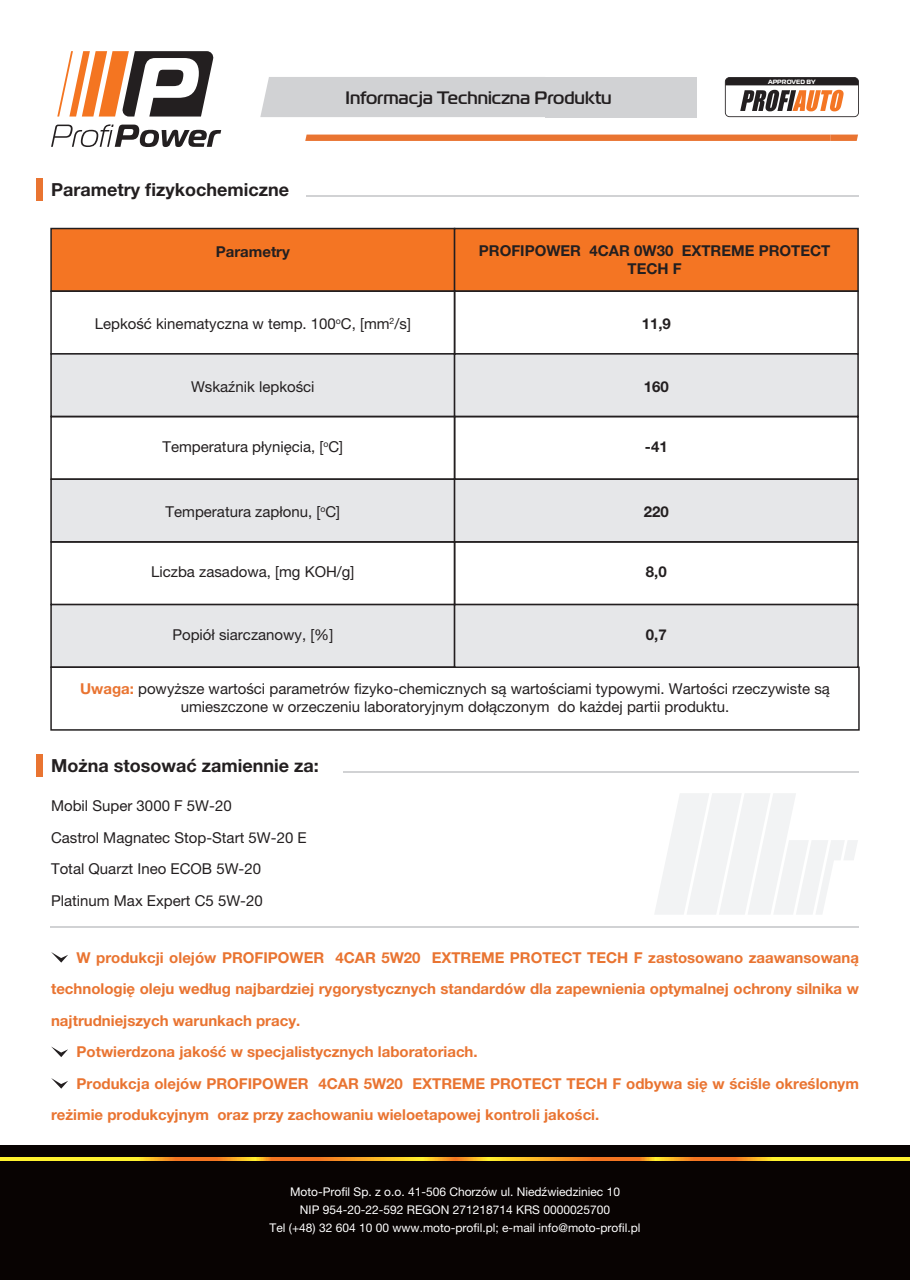
<style>
.page{position:relative;width:910px;height:1280px;background:#fff}
.page>*{position:absolute;margin:0;border:0;box-sizing:border-box;transform-origin:0 0}
.t1{font:700 18px "Helvetica Neue LT Pro";color:#231f20}
.t2{font:500 18px "Magistral";color:#231f20}
.t3{font:15px/31.5px "Helvetica Neue LT Pro";color:#231f20}
.t4{font:700 15px "Helvetica Neue LT Pro";color:#e97431}
.t5{font:700 15px/18px "Helvetica Neue LT Pro";color:#231f20;text-align:center}
.t6{font:12px/18px "Helvetica Neue LT Pro";color:#fff;text-align:center}
.t7{font:700 6.15px "Magistral";color:#fff}
.s1{font-weight:700;color:#e97431}
</style>
<div class="page">
<svg style="left:57px;top:51px;width:157px;height:66px"></svg>
<svg style="left:51px;top:124px;width:170px;height:23px"></svg>
<div style="left:260px;top:77px;width:285px;height:40px;background:#d1d2d4"></div>
<div style="left:545px;top:77px;width:152px;height:40px;background:#d1d2d4"></div>
<svg style="left:305px;top:135px;width:553px;height:6px;background:#e97533"></svg>
<svg style="left:725px;top:77px;width:134px;height:40px"></svg>
<div style="left:0;top:1145px;width:910px;height:135px;background:#080302"></div>
<svg style="left:0;top:1157px;width:910px;height:3px;background:#fab927"></svg>
<div style="left:36px;top:754px;width:7px;height:23px;background:#e97431"></div>
<hr style="left:344px;top:771px;width:515px;height:1px;background:#d1d2d4">
<hr style="left:51px;top:927px;width:808px;height:1px;background:#d1d2d4">
<div style="left:36px;top:178px;width:7px;height:23px;background:#e97431"></div>
<hr style="left:307px;top:195px;width:552px;height:1px;background:#d1d2d4">
<div style="left:50px;top:228px;width:405px;height:64px;background:#f47523;border:2px solid #231f20"></div>
<div style="left:454px;top:228px;width:405px;height:64px;background:#f47523;border:2px solid #231f20"></div>
<div style="left:50px;top:290px;width:405px;height:65px;border:2px solid #231f20"></div>
<div style="left:454px;top:290px;width:405px;height:65px;border:2px solid #231f20"></div>
<div style="left:50px;top:353px;width:405px;height:64px;background:#e6e7e9;border:2px solid #231f20"></div>
<div style="left:454px;top:353px;width:405px;height:64px;background:#e6e7e9;border:2px solid #231f20"></div>
<div style="left:50px;top:416px;width:405px;height:64px;border:2px solid #231f20"></div>
<div style="left:454px;top:416px;width:405px;height:64px;border:2px solid #231f20"></div>
<div style="left:50px;top:478px;width:405px;height:65px;background:#e6e7e9;border:2px solid #231f20"></div>
<div style="left:454px;top:478px;width:405px;height:65px;background:#e6e7e9;border:2px solid #231f20"></div>
<div style="left:50px;top:541px;width:405px;height:64px;border:2px solid #231f20"></div>
<div style="left:454px;top:541px;width:405px;height:64px;border:2px solid #231f20"></div>
<div style="left:50px;top:604px;width:405px;height:64px;background:#e6e7e9;border:2px solid #231f20"></div>
<div style="left:50px;top:666px;width:810px;height:65px;border:2px solid #231f20"></div>
<div style="left:454px;top:604px;width:405px;height:64px;background:#e6e7e9;border:2px solid #231f20"></div>
<svg style="left:655px;top:793px;width:203px;height:121px"></svg>
<svg style="left:51px;top:952px;width:17px;height:11px"></svg>
<svg style="left:51px;top:1046px;width:17px;height:11px"></svg>
<svg style="left:51px;top:1078px;width:17px;height:11px"></svg>
<p class="t1" style="left:51px;top:179px;width:239px">Parametry fizykochemiczne</p>
<p class="t5" style="left:216px;top:242px;width:76px">Parametry</p>
<p class="t2" style="left:345px;top:87px;width:268px">Informacja Techniczna Produktu</p>
<p class="t7" style="left:768px;top:77px;width:49px">APPROVED BY</p>
<p class="t5" style="left:479px;top:241px;width:353px">PROFIPOWER 4CAR 0W30 EXTREME PROTECT<br>TECH F</p>
<p class="t3" style="left:95px;top:308px;width:318px">Lepkość kinematyczna w temp. 100<sup>o</sup>C, [mm<sup>2</sup>/s]</p>
<p class="t5" style="left:642px;top:315px;width:31px">11,9</p>
<p class="t3" style="left:191px;top:371px;width:125px">Wskaźnik lepkości</p>
<p class="t5" style="left:644px;top:377px;width:27px">160</p>
<p class="t3" style="left:163px;top:431px;width:182px">Temperatura płynięcia, [<sup>o</sup>C]</p>
<p class="t5" style="left:645px;top:437px;width:24px">-41</p>
<p class="t3" style="left:166px;top:496px;width:176px">Temperatura zapłonu, [<sup>o</sup>C]</p>
<p class="t5" style="left:644px;top:503px;width:27px">220</p>
<p class="t3" style="left:151px;top:556px;width:205px">Liczba zasadowa, [mg KOH/g]</p>
<p class="t5" style="left:646px;top:563px;width:22px">8,0</p>
<p class="t3" style="left:172px;top:619px;width:162px">Popiół siarczanowy, [%]</p>
<p class="t3" style="left:80px;top:680px;width:751px;line-height:18px;text-align:center"><span class="s1">Uwaga:</span> powyższe wartości parametrów fizyko-chemicznych są wartościami typowymi. Wartości rzeczywiste są umieszczone w orzeczeniu laboratoryjnym dołączonym do każdej partii produktu.</p>
<p class="t5" style="left:646px;top:625px;width:22px">0,7</p>
<p class="t1" style="left:51px;top:755px;width:269px">Można stosować zamiennie za:</p>
<p class="t3" style="left:51px;top:790px;width:257px">Mobil Super 3000 F 5W-20<br>Castrol Magnatec Stop-Start 5W-20 E<br>Total Quarzt Ineo ECOB 5W-20<br>Platinum Max Expert C5 5W-20</p>
<p class="t4" style="left:77px;top:948px;width:784px">W produkcji olejów PROFIPOWER 4CAR 5W20 EXTREME PROTECT TECH F zastosowano zaawansowaną</p>
<p class="t4" style="left:51px;top:979px;width:809px">technologię oleju według najbardziej rygorystycznych standardów dla zapewnienia optymalnej ochrony silnika w</p>
<p class="t4" style="left:51px;top:1011px;width:251px">najtrudniejszych warunkach pracy.</p>
<p class="t4" style="left:77px;top:1042px;width:403px">Potwierdzona jakość w specjalistycznych laboratoriach.</p>
<p class="t4" style="left:77px;top:1074px;width:784px">Produkcja olejów PROFIPOWER 4CAR 5W20 EXTREME PROTECT TECH F odbywa się w ściśle określonym</p>
<p class="t4" style="left:51px;top:1105px;width:550px">reżimie produkcyjnym oraz przy zachowaniu wieloetapowej kontroli jakości.</p>
<p class="t6" style="left:270px;top:1183px;width:372px">Moto-Profil Sp. z o.o. 41-506 Chorzów ul. Niedźwiedziniec 10<br>NIP 954-20-22-592 REGON 271218714 KRS 0000025700<br>Tel (+48) 32 604 10 00 www.moto-profil.pl; e-mail info@moto-profil.pl</p>
</div>
